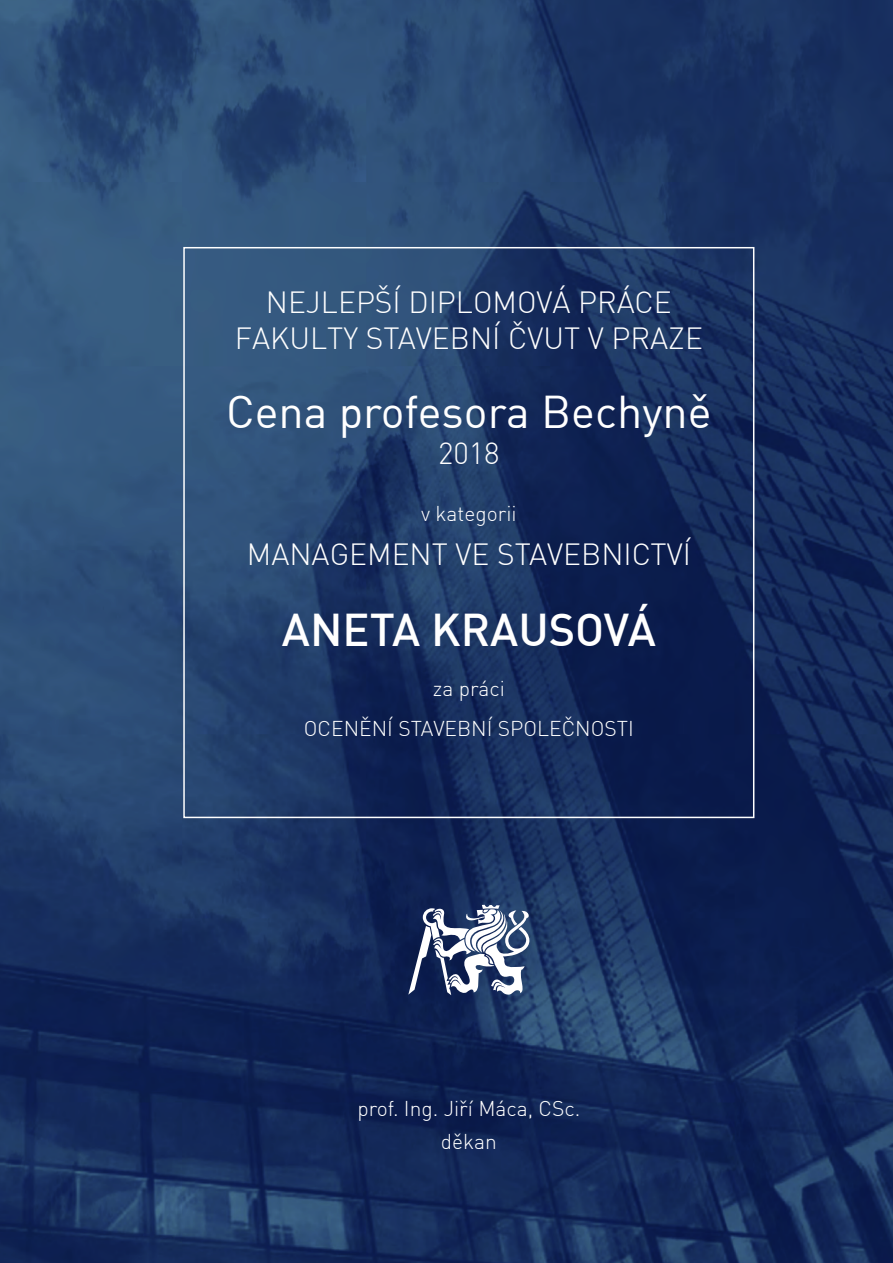
<style>
.page{position:relative;width:893px;height:1263px;background:#fff}
.page>*{position:absolute;margin:0;border:0;box-sizing:border-box;transform-origin:0 0}
.t1{font:45px "Unient DINCE";color:#fff}
.t2{font:500 45px "Unient DINCE";color:#fff}
.t3{font:300 30px "Unient DINCE";color:#fff}
.t4{font:300 21px "Unient DINCE";color:#fff}
</style>
<div class="page">
<img style="left:0;top:0;width:893px;height:1263px">
<div style="left:183px;top:247px;width:571px;height:571px;border:2px solid #fff"></div>
<svg style="left:408px;top:905px;width:121px;height:92px"></svg>
<p class="t3" style="left:266px;top:283px;width:407px">NEJLEPŠÍ DIPLOMOVÁ PRÁCE</p>
<p class="t3" style="left:235px;top:319px;width:470px">FAKULTY STAVEBNÍ ČVUT V PRAZE</p>
<p class="t1" style="left:226px;top:383px;width:487px">Cena profesora Bechyně</p>
<p class="t3" style="left:438px;top:434px;width:63px">2018</p>
<p class="t4" style="left:421px;top:501px;width:97px">v kategorii</p>
<p class="t3" style="left:247px;top:535px;width:446px">MANAGEMENT VE STAVEBNICTVÍ</p>
<p class="t2" style="left:282px;top:600px;width:375px">ANETA KRAUSOVÁ</p>
<p class="t4" style="left:433px;top:676px;width:74px">za práci</p>
<p class="t4" style="left:304px;top:715px;width:331px">OCENĚNÍ STAVEBNÍ SPOLEČNOSTI</p>
<p class="t4" style="left:357px;top:1096px;width:224px">prof. Ing. Jiří Máca, CSc.</p>
<p class="t4" style="left:441px;top:1128px;width:58px">děkan</p>
</div>
